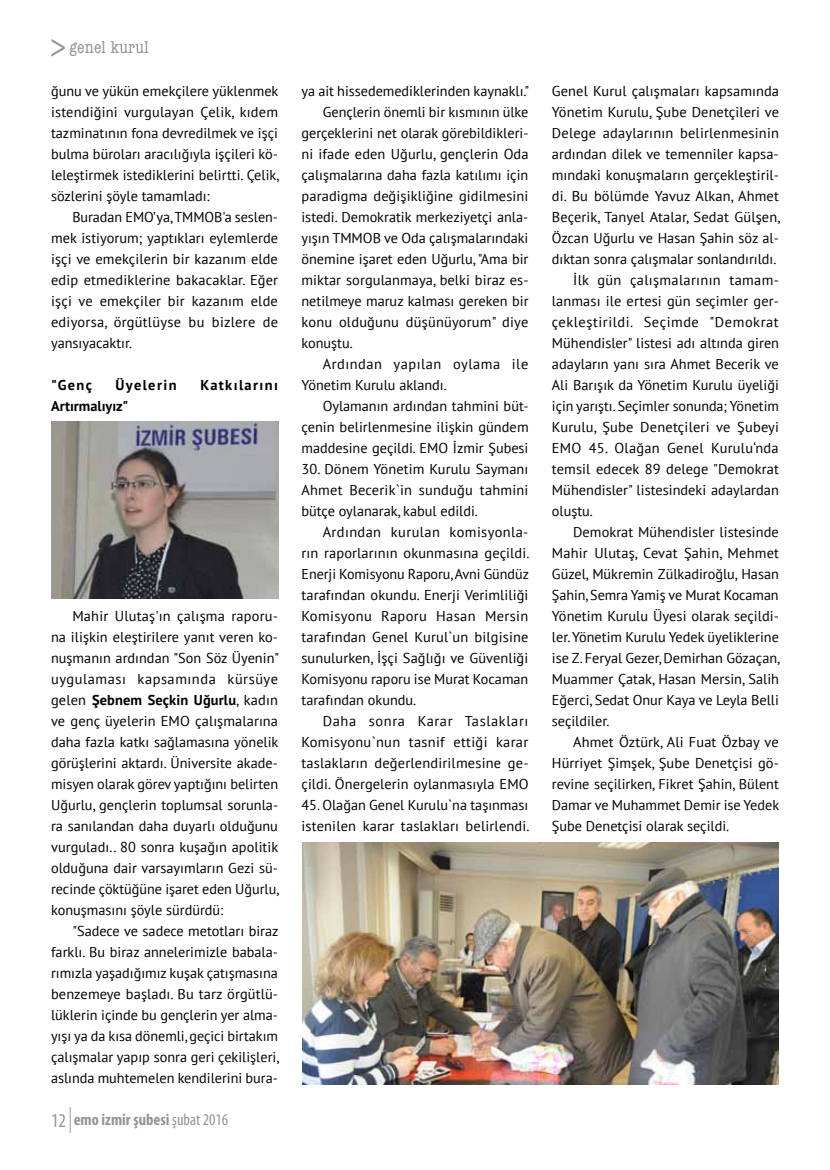
<style>
.page{position:relative;width:830px;height:1170px;background:#fff}
.page>*{position:absolute;margin:0;border:0;box-sizing:border-box;transform-origin:0 0}
.t1{font:33px "Apex New";color:#939598}
.t2{font:condensed 18px "American Typewriter";letter-spacing:.01em;color:#939598}
.t3{font:700 condensed 16.5px "Myriad Pro";color:#939598}
.t4{font:14.25px/21px "PT Sans";color:#000;text-align:justify}
.t5{font:14.25px "PT Sans";letter-spacing:.035em;color:#000}
.t6{font:14.25px "PT Sans";letter-spacing:.025em;color:#000}
.t7{font:700 14.25px "PT Sans";letter-spacing:.095em;color:#000}
.t8{font:700 14.25px "PT Sans";color:#000}
.s1{font-weight:700}
.s2{font-weight:400;font-size:19.5px}
.s3{font-weight:400}
</style>
<div class="page">
<svg style="left:70px;top:1107px;width:1px;height:25px"></svg>
<img style="left:51px;top:422px;width:227px;height:176px">
<img style="left:302px;top:842px;width:476px;height:242px">
<h1 class="t1" style="left:50px;top:26px;width:18px">&gt;</h1>
<p class="t4" style="left:51px;top:80px;width:229px">ğunu ve yükün emekçilere yüklenmek istendiğini vurgulayan Çelik, kıdem tazminatının fona devredilmek ve işçi bulma büroları aracılığıyla işçileri kö&shy;leleştirmek istediklerini belirtti. Çelik, sözlerini şöyle tamamladı:</p>
<p class="t4" style="left:51px;top:206px;width:228px;text-indent:21px">Buradan EMO’ya, TMMOB'a seslen&shy;mek istiyorum; yaptıkları eylemlerde işçi ve emekçilerin bir kazanım elde edip etmediklerine bakacaklar. Eğer işçi ve emekçiler bir kazanım elde ediyorsa, örgütlüyse bu bizlere de yansıyacaktır.</p>
<p class="t7" style="left:51px;top:375px;width:42px">"Genç</p>
<p class="t7" style="left:115px;top:375px;width:63px">Üyelerin</p>
<p class="t7" style="left:200px;top:375px;width:79px">Katkılarını</p>
<p class="t8" style="left:51px;top:396px;width:79px">Artırmalıyız"</p>
<p class="t2" style="left:69px;top:33px;width:81px">genel kurul</p>
<p class="t4" style="left:51px;top:605px;width:229px;text-indent:21px">Mahir Ulutaş'ın çalışma raporu&shy;na ilişkin eleştirilere yanıt veren ko&shy;nuşmanın ardından "Son Söz Üyenin" uygulaması kapsamında kürsüye gelen <span class="s1">Şebnem Seçkin Uğurlu</span>, kadın ve genç üyelerin EMO çalışmalarına daha fazla katkı sağlamasına yönelik görüşlerini aktardı. Üniversite akade&shy;misyen olarak görev yaptığını belirten Uğurlu, gençlerin toplumsal sorunla&shy;ra sanılandan daha duyarlı olduğunu vurguladı.. 80 sonra kuşağın apolitik olduğuna dair varsayımların Gezi sü&shy;recinde çöktüğüne işaret eden Uğurlu, konuşmasını şöyle sürdürdü:</p>
<p class="t4" style="left:51px;top:920px;width:229px;text-indent:21px">"Sadece ve sadece metotları biraz farklı. Bu biraz annelerimizle babala&shy;rımızla yaşadığımız kuşak çatışmasına benzemeye başladı. Bu tarz örgütlü&shy;lüklerin içinde bu gençlerin yer alma&shy;yışı ya da kısa dönemli, geçici birtakım çalışmalar yapıp sonra geri çekilişleri, aslında muhtemelen kendilerini bura-</p>
<p class="t3" style="left:51px;top:1109px;width:179px"><span class="s2">12</span> emo izmir şubesi <span class="s3">şubat 2016</span></p>
<p class="t4" style="left:301px;top:80px;width:229px">ya ait hissedemediklerinden kaynaklı."</p>
<p class="t4" style="left:322px;top:101px;width:207px">Gençlerin önemli bir kısmının ülke</p>
<p class="t4" style="left:301px;top:122px;width:228px">gerçeklerini net olarak görebildikleri-</p>
<p class="t4" style="left:301px;top:143px;width:228px">ni ifade eden Uğurlu, gençlerin Oda</p>
<p class="t4" style="left:301px;top:164px;width:228px">çalışmalarına daha fazla katılımı için</p>
<p class="t4" style="left:301px;top:185px;width:228px">paradigma değişikliğine gidilmesini</p>
<p class="t4" style="left:301px;top:206px;width:228px">istedi. Demokratik merkeziyetçi anla-</p>
<p class="t4" style="left:301px;top:227px;width:228px">yışın TMMOB ve Oda çalışmalarındaki</p>
<p class="t4" style="left:301px;top:248px;width:228px">önemine işaret eden Uğurlu, "Ama bir</p>
<p class="t4" style="left:301px;top:269px;width:228px">miktar sorgulanmaya, belki biraz es-</p>
<p class="t4" style="left:301px;top:290px;width:228px">netilmeye maruz kalması gereken bir</p>
<p class="t4" style="left:301px;top:311px;width:228px">konu olduğunu düşünüyorum" diye</p>
<p class="t4" style="left:301px;top:332px;width:53px">konuştu.</p>
<p class="t5" style="left:322px;top:355px;width:207px">Ardından yapılan oylama ile</p>
<p class="t4" style="left:301px;top:374px;width:147px">Yönetim Kurulu aklandı.</p>
<p class="t4" style="left:322px;top:395px;width:207px">Oylamanın ardından tahmini büt-</p>
<p class="t4" style="left:301px;top:416px;width:228px">çenin belirlenmesine ilişkin gündem</p>
<p class="t4" style="left:301px;top:437px;width:228px">maddesine geçildi. EMO İzmir Şubesi</p>
<p class="t4" style="left:301px;top:458px;width:228px">30. Dönem Yönetim Kurulu Saymanı Ahmet Becerik`in sunduğu tahmini bütçe oylanarak, kabul edildi.</p>
<p class="t4" style="left:301px;top:521px;width:229px;text-indent:21px">Ardından kurulan komisyonla&shy;rın raporlarının okunmasına geçildi.<br>Enerji Komisyonu Raporu, Avni Gündüz tarafından okundu. Enerji Verimliliği Komisyonu Raporu Hasan Mersin tarafından Genel Kurul`un bilgisine sunulurken, İşçi Sağlığı ve Güvenliği Komisyonu raporu ise Murat Kocaman tarafından okundu.</p>
<p class="t4" style="left:301px;top:710px;width:228px;text-indent:21px">Daha sonra Karar Taslakları Komisyonu`nun tasnif ettiği karar taslakların değerlendirilmesine ge&shy;çildi. Önergelerin oylanmasıyla EMO</p>
<p class="t4" style="left:301px;top:794px;width:229px">45. Olağan Genel Kurulu`na taşınması istenilen karar taslakları belirlendi.</p>
<p class="t4" style="left:551px;top:80px;width:228px">Genel Kurul çalışmaları kapsamında</p>
<p class="t4" style="left:551px;top:101px;width:228px">Yönetim Kurulu, Şube Denetçileri ve</p>
<p class="t4" style="left:551px;top:122px;width:228px">Delege adaylarının belirlenmesinin</p>
<p class="t4" style="left:551px;top:143px;width:228px">ardından dilek ve temenniler kapsa-</p>
<p class="t4" style="left:551px;top:164px;width:228px">mındaki konuşmaların gerçekleştiril-</p>
<p class="t4" style="left:551px;top:185px;width:228px">di. Bu bölümde Yavuz Alkan, Ahmet</p>
<p class="t4" style="left:551px;top:206px;width:230px">Beçerik, Tanyel Atalar, Sedat Gülşen,</p>
<p class="t4" style="left:551px;top:227px;width:228px">Özcan Uğurlu ve Hasan Şahin söz al-</p>
<p class="t4" style="left:551px;top:248px;width:226px">dıktan sonra çalışmalar sonlandırıldı.</p>
<p class="t6" style="left:573px;top:271px;width:207px">İlk gün çalışmalarının tamam-</p>
<p class="t4" style="left:551px;top:290px;width:228px">lanması ile ertesi gün seçimler ger-</p>
<p class="t5" style="left:551px;top:313px;width:228px">çekleştirildi. Seçimde "Demokrat</p>
<p class="t4" style="left:551px;top:332px;width:228px">Mühendisler" listesi adı altında giren</p>
<p class="t4" style="left:551px;top:353px;width:228px">adayların yanı sıra Ahmet Becerik ve</p>
<p class="t4" style="left:551px;top:374px;width:228px">Ali Barışık da Yönetim Kurulu üyeliği</p>
<p class="t4" style="left:551px;top:395px;width:228px">için yarıştı. Seçimler sonunda; Yönetim</p>
<p class="t4" style="left:551px;top:416px;width:228px">Kurulu, Şube Denetçileri ve Şubeyi</p>
<p class="t4" style="left:551px;top:437px;width:228px">EMO 45. Olağan Genel Kurulu‘nda</p>
<p class="t4" style="left:551px;top:458px;width:228px">temsil edecek 89 delege "Demokrat</p>
<p class="t4" style="left:551px;top:479px;width:228px">Mühendisler" listesindeki adaylardan</p>
<p class="t4" style="left:551px;top:500px;width:43px">oluştu.</p>
<p class="t4" style="left:573px;top:521px;width:207px">Demokrat Mühendisler listesinde</p>
<p class="t4" style="left:551px;top:542px;width:228px">Mahir Ulutaş, Cevat Şahin, Mehmet</p>
<p class="t4" style="left:551px;top:563px;width:228px">Güzel, Mükremin Zülkadiroğlu, Hasan</p>
<p class="t4" style="left:551px;top:584px;width:228px">Şahin, Semra Yamiş ve Murat Kocaman</p>
<p class="t4" style="left:551px;top:605px;width:228px">Yönetim Kurulu Üyesi olarak seçildi-</p>
<p class="t4" style="left:551px;top:626px;width:228px">ler. Yönetim Kurulu Yedek üyeliklerine</p>
<p class="t4" style="left:551px;top:647px;width:229px">ise Z. Feryal Gezer, Demirhan Gözaçan,</p>
<p class="t4" style="left:551px;top:668px;width:228px">Muammer Çatak, Hasan Mersin, Salih</p>
<p class="t4" style="left:551px;top:689px;width:228px">Eğerci, Sedat Onur Kaya ve Leyla Belli</p>
<p class="t4" style="left:551px;top:710px;width:59px">seçildiler.</p>
<p class="t4" style="left:573px;top:731px;width:207px">Ahmet Öztürk, Ali Fuat Özbay ve</p>
<p class="t4" style="left:551px;top:752px;width:228px">Hürriyet Şimşek, Şube Denetçisi gö-</p>
<p class="t4" style="left:551px;top:773px;width:228px">revine seçilirken, Fikret Şahin, Bülent</p>
<p class="t4" style="left:551px;top:794px;width:229px">Damar ve Muhammet Demir ise Yedek</p>
<p class="t4" style="left:551px;top:815px;width:179px">Şube Denetçisi olarak seçildi.</p>
</div>
